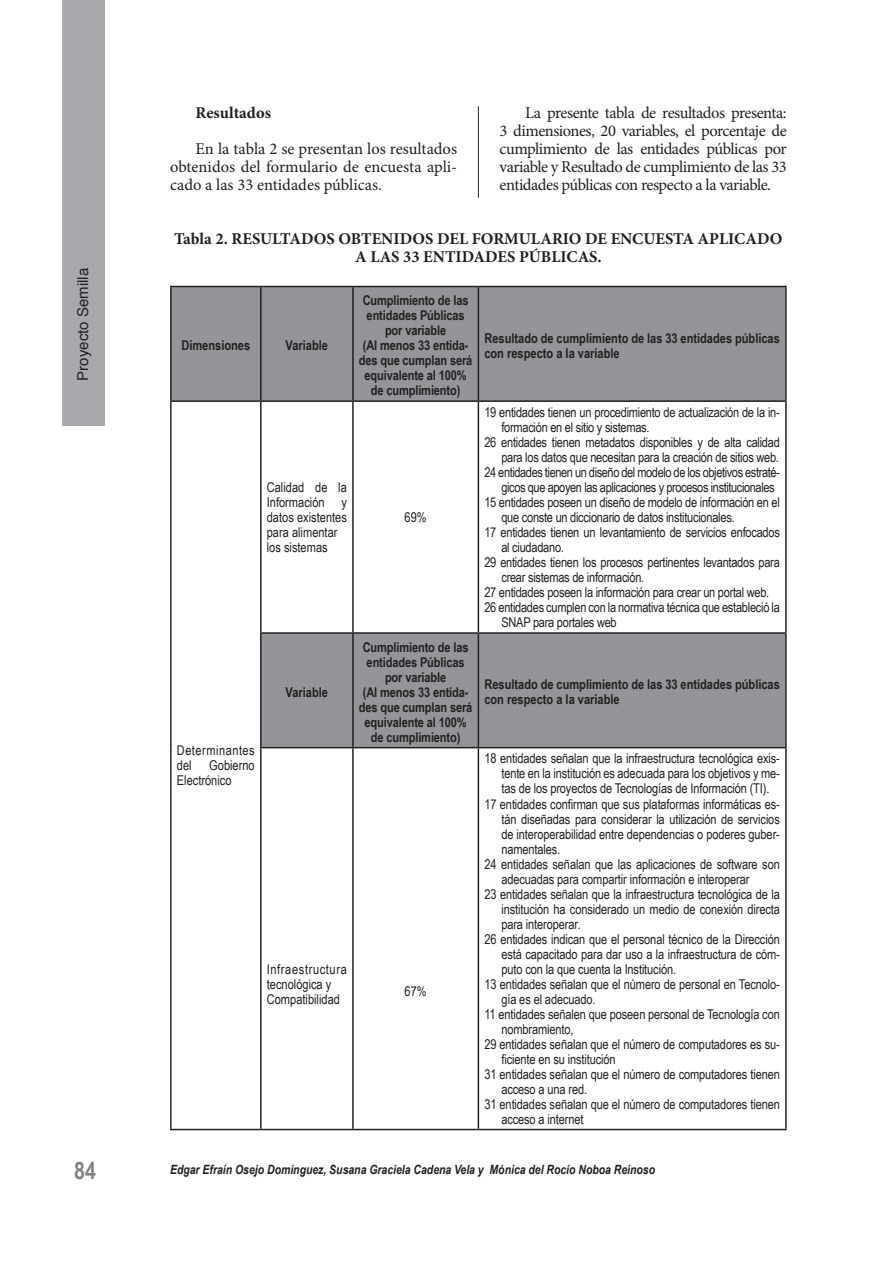
<style>
.page{position:relative;width:893px;height:1263px;background:#fff}
.page>*{position:absolute;margin:0;border:0;box-sizing:border-box;transform-origin:0 0}
.t1{font:700 24px "Arial Narrow";color:#808285}
.t2{font:16.5px/18px "Minion Pro";letter-spacing:-.03em;color:#231f20;text-align:justify}
.t3{font:700 16.5px/18px "Minion Pro";color:#231f20;text-align:center}
.t4{font:15px "Helvetica";color:#231f20}
.t5{font:13.5px/15px "Arial Narrow";letter-spacing:-.01em;color:#231f20}
.t6{font:700 13.5px/15px "Arial Narrow";letter-spacing:-.01em;color:#231f20;text-align:center}
.t7{font:13.5px "Arial Narrow";letter-spacing:-.03em;color:#231f20}
.t8{font:13.5px/15px "Arial Narrow";letter-spacing:.035em;color:#231f20}
.t9{font:italic 700 12.75px "Arial Narrow";color:#231f20}
</style>
<div class="page">
<div style="left:62px;top:0;width:43px;height:425px;background:#a8a9ad"></div>
<svg style="left:172px;top:287px;width:613px;height:460px"></svg>
<hr style="left:170px;top:402px;width:2px;height:231px;background:#231f20">
<hr style="left:260px;top:402px;width:2px;height:230px;background:#231f20">
<hr style="left:352px;top:402px;width:2px;height:230px;background:#231f20">
<hr style="left:478px;top:402px;width:1px;height:230px;background:#231f20">
<hr style="left:785px;top:402px;width:2px;height:230px;background:#231f20">
<hr style="left:170px;top:633px;width:2px;height:115px;background:#231f20">
<hr style="left:170px;top:748px;width:2px;height:381px;background:#231f20">
<hr style="left:260px;top:748px;width:2px;height:381px;background:#231f20">
<hr style="left:352px;top:748px;width:2px;height:381px;background:#231f20">
<hr style="left:478px;top:748px;width:1px;height:381px;background:#231f20">
<hr style="left:785px;top:748px;width:2px;height:381px;background:#231f20">
<hr style="left:170px;top:1129px;width:91px;height:1px;background:#231f20">
<hr style="left:261px;top:1129px;width:92px;height:1px;background:#231f20">
<hr style="left:353px;top:1129px;width:125px;height:1px;background:#231f20">
<hr style="left:478px;top:1129px;width:309px;height:1px;background:#231f20">
<hr style="left:170px;top:286px;width:91px;height:1px;background:#231f20">
<hr style="left:170px;top:287px;width:2px;height:113px;background:#231f20">
<hr style="left:170px;top:400px;width:91px;height:2px;background:#231f20">
<hr style="left:261px;top:286px;width:92px;height:1px;background:#231f20">
<hr style="left:260px;top:287px;width:2px;height:113px;background:#231f20">
<hr style="left:261px;top:400px;width:92px;height:2px;background:#231f20">
<hr style="left:353px;top:286px;width:125px;height:1px;background:#231f20">
<hr style="left:352px;top:287px;width:2px;height:113px;background:#231f20">
<hr style="left:353px;top:400px;width:125px;height:2px;background:#231f20">
<hr style="left:478px;top:286px;width:309px;height:1px;background:#231f20">
<hr style="left:478px;top:287px;width:1px;height:113px;background:#231f20">
<hr style="left:785px;top:287px;width:2px;height:113px;background:#231f20">
<hr style="left:478px;top:400px;width:309px;height:2px;background:#231f20">
<hr style="left:260px;top:632px;width:93px;height:2px;background:#231f20">
<hr style="left:260px;top:634px;width:2px;height:113px;background:#231f20">
<hr style="left:260px;top:747px;width:93px;height:1px;background:#231f20">
<hr style="left:353px;top:632px;width:125px;height:2px;background:#231f20">
<hr style="left:352px;top:634px;width:2px;height:113px;background:#231f20">
<hr style="left:353px;top:747px;width:125px;height:1px;background:#231f20">
<hr style="left:478px;top:632px;width:309px;height:2px;background:#231f20">
<hr style="left:478px;top:634px;width:1px;height:113px;background:#231f20">
<hr style="left:785px;top:634px;width:2px;height:113px;background:#231f20">
<hr style="left:478px;top:747px;width:309px;height:1px;background:#231f20">
<hr style="left:478px;top:106px;width:1px;height:92px;background:#231f20">
<p class="t4" style="left:71px;top:381px;width:114px;rotate:-90deg">Proyecto Semilla</p>
<h1 class="t1" style="left:74px;top:1157px;width:23px">84</h1>
<p class="t2" style="left:500px;top:104px;width:289px;text-indent:26px">La presente tabla de resultados presenta:<br>3 dimensiones, 20 variables, el porcentaje de cumplimiento de las entidades públicas por variable y Resultado de cumplimiento de las 33 entidades públicas con respecto a la variable.</p>
<p class="t3" style="left:174px;top:229px;width:610px">Tabla 2. RESULTADOS OBTENIDOS DEL FORMULARIO DE ENCUESTA APLICADO<br>A LAS 33 ENTIDADES PÚBLICAS.</p>
<p class="t3" style="left:196px;top:104px;width:77px">Resultados</p>
<p class="t2" style="left:170px;top:140px;width:289px;text-indent:26px">En la tabla 2 se presentan los resultados obtenidos del formulario de encuesta apli&shy;cado a las 33 entidades públicas.</p>
<p class="t6" style="left:181px;top:338px;width:70px">Dimensiones</p>
<p class="t6" style="left:286px;top:338px;width:44px">Variable</p>
<p class="t6" style="left:359px;top:293px;width:115px">Cumplimiento de las entidades Públicas por variable<br>(Al menos 33 entida&shy;des que cumplan será equivalente al 100% de cumplimiento)</p>
<p class="t5" style="left:267px;top:479px;width:82px">Calidad de la<br>Información y datos existentes para alimentar los sistemas</p>
<p class="t5" style="left:405px;top:509px;width:24px">69%</p>
<p class="t8" style="left:177px;top:742px;width:79px">Determinantes del</p>
<p class="t5" style="left:177px;top:757px;width:79px;text-indent:32px">Gobierno<br>Electrónico</p>
<p class="t6" style="left:286px;top:684px;width:44px">Variable</p>
<p class="t6" style="left:359px;top:639px;width:115px">Cumplimiento de las entidades Públicas por variable<br>(Al menos 33 entida&shy;des que cumplan será equivalente al 100% de cumplimiento)</p>
<p class="t5" style="left:267px;top:961px;width:82px">Infraestructura tecnológica y<br>Compatibilidad</p>
<p class="t5" style="left:405px;top:983px;width:24px">67%</p>
<p class="t6" style="left:484px;top:330px;width:297px;text-align:left">Resultado de cumplimiento de las 33 entidades públicas con respecto a la variable</p>
<p class="t5" style="left:484px;top:404px;width:297px">19 entidades tienen un procedimiento de actualización de la in-</p>
<p class="t5" style="left:501px;top:419px;width:150px">formación en el sitio y sistemas.</p>
<p class="t5" style="left:484px;top:434px;width:297px">26 entidades tienen metadatos disponibles y de alta calidad</p>
<p class="t5" style="left:501px;top:449px;width:279px">para los datos que necesitan para la creación de sitios web.</p>
<p class="t7" style="left:484px;top:462px;width:297px">24 entidades tienen un diseño del modelo de los objetivos estraté-</p>
<p class="t7" style="left:501px;top:477px;width:275px">gicos que apoyen las aplicaciones y procesos institucionales</p>
<p class="t5" style="left:484px;top:494px;width:297px">15 entidades poseen un diseño de modelo de información en el</p>
<p class="t5" style="left:501px;top:509px;width:235px">que conste un diccionario de datos institucionales.</p>
<p class="t5" style="left:484px;top:524px;width:297px">17 entidades tienen un levantamiento de servicios enfocados</p>
<p class="t5" style="left:501px;top:539px;width:64px">al ciudadano.</p>
<p class="t5" style="left:484px;top:554px;width:297px">29 entidades tienen los procesos pertinentes levantados para</p>
<p class="t5" style="left:501px;top:569px;width:144px">crear sistemas de información.</p>
<p class="t5" style="left:484px;top:584px;width:286px">27 entidades poseen la información para crear un portal web.</p>
<p class="t5" style="left:484px;top:599px;width:297px">26 entidades cumplen con la normativa técnica que estableció la</p>
<p class="t5" style="left:501px;top:614px;width:117px">SNAP para portales web</p>
<p class="t6" style="left:484px;top:677px;width:297px;text-align:left">Resultado de cumplimiento de las 33 entidades públicas con respecto a la variable</p>
<p class="t5" style="left:484px;top:751px;width:297px">18 entidades señalan que la infraestructura tecnológica exis-</p>
<p class="t5" style="left:501px;top:766px;width:280px">tente en la institución es adecuada para los objetivos y me-</p>
<p class="t5" style="left:501px;top:781px;width:270px">tas de los proyectos de Tecnologías de Información (TI).</p>
<p class="t5" style="left:484px;top:796px;width:297px">17 entidades confirman que sus plataformas informáticas es-</p>
<p class="t5" style="left:501px;top:811px;width:280px">tán diseñadas para considerar la utilización de servicios</p>
<p class="t5" style="left:501px;top:826px;width:280px">de interoperabilidad entre dependencias o poderes guber-</p>
<p class="t5" style="left:501px;top:841px;width:60px">namentales.</p>
<p class="t5" style="left:484px;top:856px;width:297px">24 entidades señalan que las aplicaciones de software son</p>
<p class="t5" style="left:501px;top:871px;width:250px">adecuadas para compartir información e interoperar</p>
<p class="t5" style="left:484px;top:886px;width:297px">23 entidades señalan que la infraestructura tecnológica de la</p>
<p class="t5" style="left:501px;top:901px;width:280px">institución ha considerado un medio de conexión directa</p>
<p class="t5" style="left:501px;top:916px;width:81px">para interoperar.</p>
<p class="t5" style="left:484px;top:931px;width:297px">26 entidades indican que el personal técnico de la Dirección</p>
<p class="t5" style="left:501px;top:946px;width:280px">está capacitado para dar uso a la infraestructura de cóm-</p>
<p class="t5" style="left:501px;top:961px;width:176px">puto con la que cuenta la Institución.</p>
<p class="t5" style="left:484px;top:976px;width:297px">13 entidades señalan que el número de personal en Tecnolo-</p>
<p class="t5" style="left:501px;top:991px;width:96px">gía es el adecuado.</p>
<p class="t5" style="left:484px;top:1006px;width:297px">11 entidades señalen que poseen personal de Tecnología con</p>
<p class="t5" style="left:501px;top:1021px;width:74px">nombramiento,</p>
<p class="t5" style="left:484px;top:1036px;width:297px">29 entidades señalan que el número de computadores es su-</p>
<p class="t5" style="left:501px;top:1051px;width:116px">ficiente en su institución</p>
<p class="t5" style="left:484px;top:1066px;width:297px">31 entidades señalan que el número de computadores tienen</p>
<p class="t5" style="left:501px;top:1081px;width:87px">acceso a una red.</p>
<p class="t5" style="left:484px;top:1096px;width:297px">31 entidades señalan que el número de computadores tienen</p>
<p class="t5" style="left:501px;top:1111px;width:84px">acceso a internet</p>
<p class="t9" style="left:170px;top:1162px;width:487px">Edgar Efraín Osejo Domínguez, Susana Graciela Cadena Vela y Mónica del Rocío Noboa Reinoso</p>
</div>
